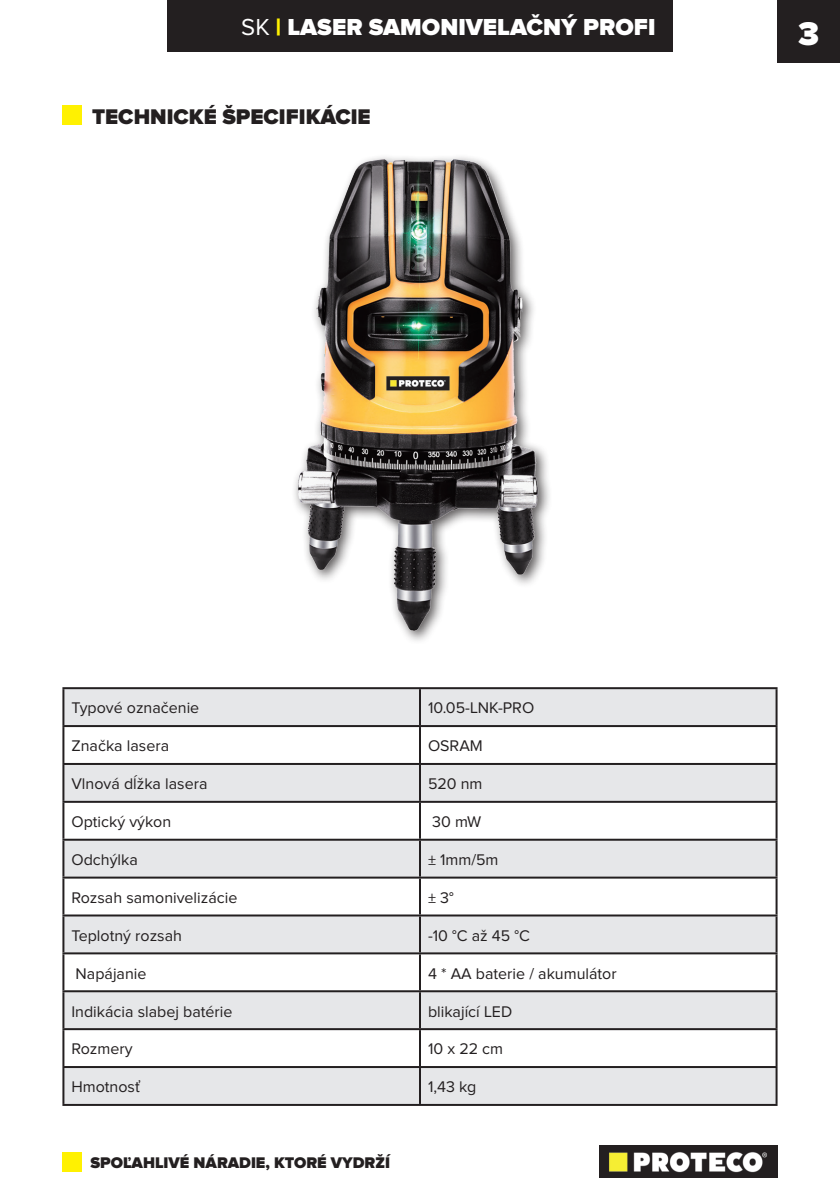
<style>
.page{position:relative;width:840px;height:1191px;background:#fff}
.page>*{position:absolute;margin:0;border:0;box-sizing:border-box;transform-origin:0 0}
.t1{font:900 34px "Proxima Nova";color:#fff}
.t2{font:900 24px "Proxima Nova";color:#fff}
.t3{font:900 22px "Proxima Nova";color:#231f20}
.t4{font:16px "Proxima Nova";color:#231f20}
.t5{font:900 16px "Proxima Nova";color:#231f20}
.s1{font-weight:400}
.s2{color:#fff101}
</style>
<div class="page">
<div style="left:777px;top:0;width:62px;height:62px;background:#231f20"></div>
<div style="left:167px;top:0;width:505px;height:51px;background:#231f20"></div>
<img style="left:599px;top:1145px;width:178px;height:33px">
<div style="left:62px;top:1152px;width:20px;height:19px;background:#fff101"></div>
<div style="left:62px;top:105px;width:20px;height:20px;background:#fff101"></div>
<img style="left:294px;top:157px;width:256px;height:484px">
<svg style="left:64px;top:689px;width:711px;height:415px;fill:#e6e7e9"></svg>
<hr style="left:62px;top:687px;width:358px;height:2px;background:#231f20">
<hr style="left:62px;top:689px;width:2px;height:36px;background:#231f20">
<hr style="left:420px;top:687px;width:357px;height:2px;background:#231f20">
<hr style="left:419px;top:689px;width:2px;height:36px;background:#231f20">
<hr style="left:775px;top:689px;width:2px;height:36px;background:#231f20">
<hr style="left:62px;top:725px;width:358px;height:2px;background:#231f20">
<hr style="left:62px;top:727px;width:2px;height:36px;background:#231f20">
<hr style="left:420px;top:725px;width:357px;height:2px;background:#231f20">
<hr style="left:419px;top:727px;width:2px;height:36px;background:#231f20">
<hr style="left:775px;top:727px;width:2px;height:36px;background:#231f20">
<hr style="left:62px;top:763px;width:358px;height:2px;background:#231f20">
<hr style="left:62px;top:765px;width:2px;height:36px;background:#231f20">
<hr style="left:420px;top:763px;width:357px;height:2px;background:#231f20">
<hr style="left:419px;top:765px;width:2px;height:36px;background:#231f20">
<hr style="left:775px;top:765px;width:2px;height:36px;background:#231f20">
<hr style="left:62px;top:801px;width:358px;height:2px;background:#231f20">
<hr style="left:62px;top:803px;width:2px;height:35px;background:#231f20">
<hr style="left:420px;top:801px;width:357px;height:2px;background:#231f20">
<hr style="left:419px;top:803px;width:2px;height:35px;background:#231f20">
<hr style="left:775px;top:803px;width:2px;height:35px;background:#231f20">
<hr style="left:62px;top:838px;width:358px;height:2px;background:#231f20">
<hr style="left:62px;top:840px;width:2px;height:36px;background:#231f20">
<hr style="left:420px;top:838px;width:357px;height:2px;background:#231f20">
<hr style="left:419px;top:840px;width:2px;height:36px;background:#231f20">
<hr style="left:775px;top:840px;width:2px;height:36px;background:#231f20">
<hr style="left:62px;top:876px;width:358px;height:2px;background:#231f20">
<hr style="left:62px;top:878px;width:2px;height:36px;background:#231f20">
<hr style="left:420px;top:876px;width:357px;height:2px;background:#231f20">
<hr style="left:419px;top:878px;width:2px;height:36px;background:#231f20">
<hr style="left:775px;top:878px;width:2px;height:36px;background:#231f20">
<hr style="left:62px;top:914px;width:358px;height:2px;background:#231f20">
<hr style="left:62px;top:916px;width:2px;height:36px;background:#231f20">
<hr style="left:420px;top:914px;width:357px;height:2px;background:#231f20">
<hr style="left:419px;top:916px;width:2px;height:36px;background:#231f20">
<hr style="left:775px;top:916px;width:2px;height:36px;background:#231f20">
<hr style="left:62px;top:952px;width:358px;height:2px;background:#231f20">
<hr style="left:62px;top:954px;width:2px;height:36px;background:#231f20">
<hr style="left:420px;top:952px;width:357px;height:2px;background:#231f20">
<hr style="left:419px;top:954px;width:2px;height:36px;background:#231f20">
<hr style="left:775px;top:954px;width:2px;height:36px;background:#231f20">
<hr style="left:62px;top:990px;width:358px;height:2px;background:#231f20">
<hr style="left:62px;top:992px;width:2px;height:36px;background:#231f20">
<hr style="left:420px;top:990px;width:357px;height:2px;background:#231f20">
<hr style="left:419px;top:992px;width:2px;height:36px;background:#231f20">
<hr style="left:775px;top:992px;width:2px;height:36px;background:#231f20">
<hr style="left:62px;top:1028px;width:358px;height:2px;background:#231f20">
<hr style="left:62px;top:1030px;width:2px;height:36px;background:#231f20">
<hr style="left:420px;top:1028px;width:357px;height:2px;background:#231f20">
<hr style="left:419px;top:1030px;width:2px;height:36px;background:#231f20">
<hr style="left:775px;top:1030px;width:2px;height:36px;background:#231f20">
<hr style="left:62px;top:1066px;width:358px;height:2px;background:#231f20">
<hr style="left:62px;top:1068px;width:2px;height:36px;background:#231f20">
<hr style="left:420px;top:1066px;width:357px;height:2px;background:#231f20">
<hr style="left:419px;top:1068px;width:2px;height:36px;background:#231f20">
<hr style="left:775px;top:1068px;width:2px;height:36px;background:#231f20">
<hr style="left:62px;top:1104px;width:358px;height:2px;background:#231f20">
<hr style="left:420px;top:1104px;width:357px;height:2px;background:#231f20">
<h2 class="t2" style="left:241px;top:13px;width:415px"><span class="s1">SK</span> <span class="s2">|</span> LASER SAMONIVELAČNÝ PROFI</h2>
<h1 class="t1" style="left:797px;top:14px;width:22px">3</h1>
<h3 class="t3" style="left:92px;top:104px;width:280px">TECHNICKÉ ŠPECIFIKÁCIE</h3>
<p class="t4" style="left:71px;top:701px;width:129px">Typové označenie</p>
<p class="t4" style="left:428px;top:701px;width:108px">10.05-LNK-PRO</p>
<p class="t4" style="left:71px;top:738px;width:99px">Značka lasera</p>
<p class="t4" style="left:428px;top:738px;width:56px">OSRAM</p>
<p class="t4" style="left:71px;top:776px;width:137px">Vlnová dĺžka lasera</p>
<p class="t4" style="left:428px;top:776px;width:56px">520 nm</p>
<p class="t4" style="left:71px;top:814px;width:101px">Optický výkon</p>
<p class="t4" style="left:432px;top:814px;width:51px">30 mW</p>
<p class="t4" style="left:71px;top:852px;width:68px">Odchýlka</p>
<p class="t4" style="left:428px;top:852px;width:72px">± 1mm/5m</p>
<p class="t4" style="left:71px;top:890px;width:167px">Rozsah samonivelizácie</p>
<p class="t4" style="left:428px;top:890px;width:27px">± 3°</p>
<p class="t4" style="left:71px;top:928px;width:112px">Teplotný rozsah</p>
<p class="t4" style="left:428px;top:928px;width:103px">-10 °C až 45 °C</p>
<p class="t4" style="left:76px;top:966px;width:72px">Napájanie</p>
<p class="t4" style="left:428px;top:966px;width:190px">4 * AA baterie / akumulátor</p>
<p class="t4" style="left:71px;top:1004px;width:162px">Indikácia slabej batérie</p>
<p class="t4" style="left:428px;top:1004px;width:86px">blikající LED</p>
<p class="t4" style="left:71px;top:1041px;width:63px">Rozmery</p>
<p class="t4" style="left:428px;top:1041px;width:77px">10 x 22 cm</p>
<p class="t4" style="left:71px;top:1079px;width:70px">Hmotnosť</p>
<p class="t4" style="left:428px;top:1079px;width:50px">1,43 kg</p>
<p class="t5" style="left:90px;top:1153px;width:301px">SPOĽAHLIVÉ NÁRADIE, KTORÉ VYDRŽÍ</p>
</div>
